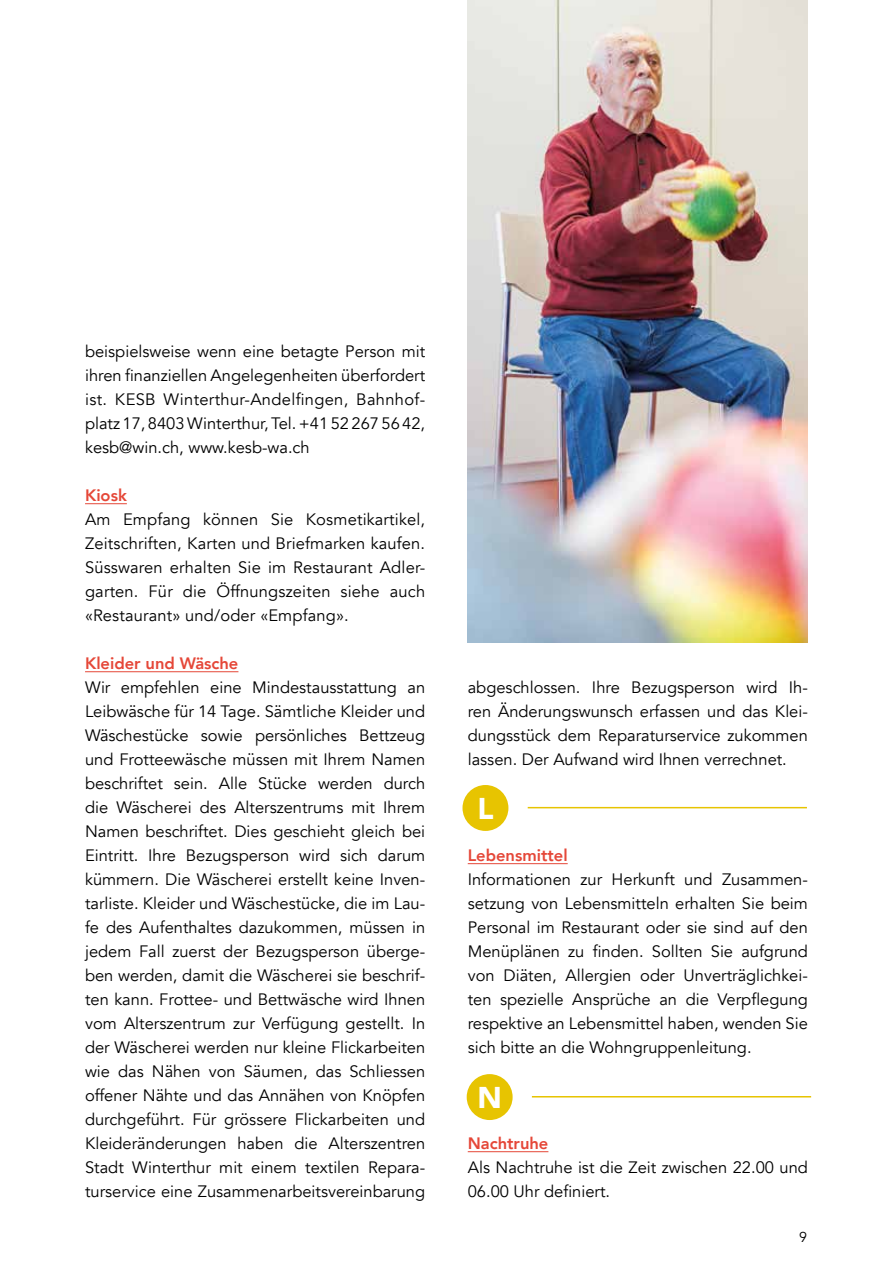
<style>
.page{position:relative;width:893px;height:1263px;background:#fff}
.page>*{position:absolute;margin:0;border:0;box-sizing:border-box;transform-origin:0 0}
.t1{font:900 30px "Avenir";color:#fff}
.t2{font:16.5px/24px "Avenir";color:#000;text-align:justify}
.t3{font:800 16.5px "Avenir";color:#e54738}
.t4{font:14.25px "Avenir";color:#000}
</style>
<div class="page">
<hr style="left:85px;top:503px;width:42px;height:1px;background:#e54738">
<hr style="left:85px;top:671px;width:153px;height:1px;background:#e54738">
<hr style="left:468px;top:863px;width:100px;height:1px;background:#e54738">
<hr style="left:468px;top:1151px;width:80px;height:1px;background:#e54738">
<img style="left:468px;top:0;width:340px;height:642px">
<div style="left:462px;top:785px;width:46px;height:46px;background:#e7c401;border-radius:50%"></div>
<hr style="left:528px;top:807px;width:279px;height:1px;background:#e7c401">
<div style="left:467px;top:1074px;width:46px;height:46px;background:#e7c401;border-radius:50%"></div>
<hr style="left:532px;top:1096px;width:279px;height:1px;background:#e7c401">
<p class="t2" style="left:85px;top:339px;width:342px">beispielsweise wenn eine betagte Person mit ihren finanziellen Angelegenheiten überfordert ist. KESB Winterthur-Andelfingen, Bahnhof&shy;platz 17, 8403 Winterthur, Tel. +41 52 267 56 42, kesb@win.ch, www.kesb-wa.ch</p>
<p class="t3" style="left:85px;top:482px;width:43px">Kiosk</p>
<p class="t2" style="left:85px;top:507px;width:342px">Am Empfang können Sie Kosmetikartikel, Zeitschriften, Karten und Briefmarken kaufen.<br>Süsswaren erhalten Sie im Restaurant Adler&shy;garten. Für die Öffnungszeiten siehe auch «Restaurant» und/oder «Empfang».</p>
<p class="t3" style="left:85px;top:650px;width:155px">Kleider und Wäsche</p>
<p class="t2" style="left:85px;top:675px;width:342px">Wir empfehlen eine Mindestausstattung an Leibwäsche für 14 Tage. Sämtliche Kleider und Wäschestücke sowie persönliches Bettzeug und Frotteewäsche müssen mit Ihrem Namen beschriftet sein. Alle Stücke werden durch die Wäscherei des Alterszentrums mit Ihrem Namen beschriftet. Dies geschieht gleich bei Eintritt. Ihre Bezugsperson wird sich darum kümmern. Die Wäscherei erstellt keine Inven&shy;tarliste. Kleider und Wäschestücke, die im Lau&shy;fe des Aufenthaltes dazukommen, müssen in jedem Fall zuerst der Bezugsperson überge&shy;ben werden, damit die Wäscherei sie beschrif&shy;ten kann. Frottee- und Bettwäsche wird Ihnen vom Alterszentrum zur Verfügung gestellt. In der Wäscherei werden nur kleine Flickarbeiten wie das Nähen von Säumen, das Schliessen offener Nähte und das Annähen von Knöpfen durchgeführt. Für grössere Flickarbeiten und Kleideränderungen haben die Alterszentren Stadt Winterthur mit einem textilen Repara&shy;turservice eine Zusammenarbeitsvereinbarung</p>
<p class="t2" style="left:468px;top:675px;width:342px">abgeschlossen. Ihre Bezugsperson wird Ih&shy;ren Änderungswunsch erfassen und das Klei&shy;dungsstück dem Reparaturservice zukommen lassen. Der Aufwand wird Ihnen verrechnet.</p>
<h1 class="t1" style="left:477px;top:783px;width:18px">L</h1>
<p class="t3" style="left:468px;top:842px;width:101px">Lebensmittel</p>
<p class="t2" style="left:468px;top:867px;width:342px">Informationen zur Herkunft und Zusammen&shy;setzung von Lebensmitteln erhalten Sie beim Personal im Restaurant oder sie sind auf den Menüplänen zu finden. Sollten Sie aufgrund von Diäten, Allergien oder Unverträglichkei&shy;ten spezielle Ansprüche an die Verpflegung respektive an Lebensmittel haben, wenden Sie sich bitte an die Wohngruppenleitung.</p>
<h1 class="t1" style="left:477px;top:1072px;width:26px">N</h1>
<p class="t3" style="left:468px;top:1130px;width:82px">Nachtruhe</p>
<p class="t2" style="left:468px;top:1155px;width:342px">Als Nachtruhe ist die Zeit zwischen 22.00 und<br>06.00 Uhr definiert.</p>
<p class="t4" style="left:799px;top:1228px;width:9px">9</p>
</div>
